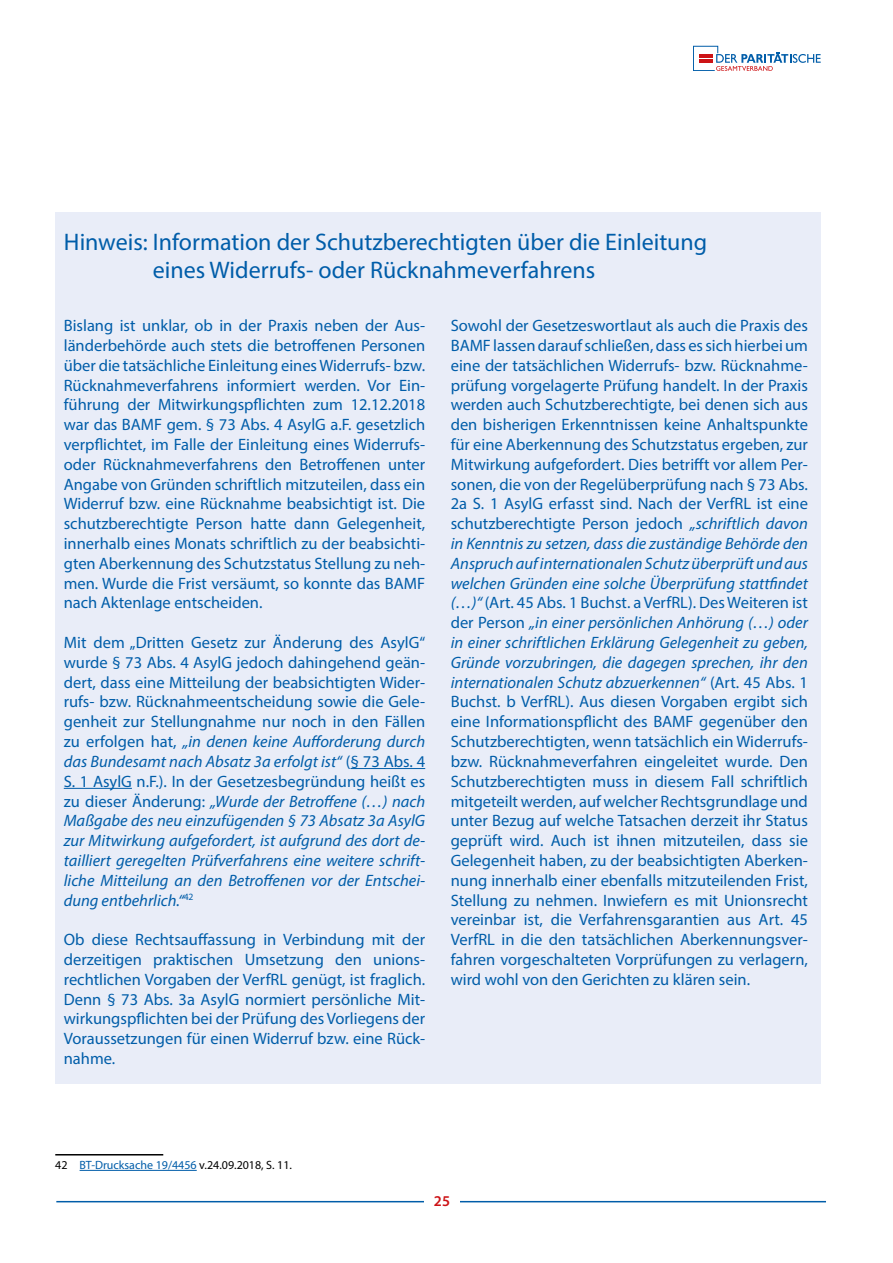
<style>
.page{position:relative;width:893px;height:1263px;background:#fff}
.page>*{position:absolute;margin:0;border:0;box-sizing:border-box;transform-origin:0 0}
.t1{font:24px/28.8px "Myriad Pro";color:#005da9}
.t2{font:16.5px/19.8px "Myriad Pro";color:#005da9;text-align:justify}
.t3{font:italic 16.5px/19.8px "Myriad Pro";color:#005da9;text-align:justify}
.t4{font:600 15px "Myriad Pro";color:#cd1316}
.t5{font:12px "Myriad Pro";color:#000}
.s1{font-style:normal}
.s2{font-style:italic}
.s3{color:#005da9}
</style>
<div class="page">
<hr style="left:56px;top:1201px;width:770px;height:1px;background:#005da9">
<div style="left:424px;top:1194px;width:36px;height:26px;background:#fff"></div>
<svg style="left:693px;top:46px;width:128px;height:25px"></svg>
<div style="left:55px;top:212px;width:766px;height:872px;background:#e9edf8"></div>
<hr style="left:350px;top:768px;width:75px;height:1px;background:#005da9">
<hr style="left:64px;top:788px;width:68px;height:1px;background:#005da9">
<hr style="left:55px;top:1154px;width:108px;height:1px;background:#000">
<hr style="left:80px;top:1170px;width:117px;height:1px;background:#005da9">
<h1 class="t1" style="left:153px;top:227px;width:556px;text-indent:-89px">Hinweis: Information der Schutzberechtigten über die Einleitung eines Widerrufs- oder Rücknahmeverfahrens</h1>
<p class="t2" style="left:64px;top:316px;width:363px">Bislang ist unklar, ob in der Praxis neben der Aus&shy;länderbehörde auch stets die betroffenen Personen über die tatsächliche Einleitung eines Widerrufs- bzw.<br>Rücknahmeverfahrens informiert werden. Vor Ein&shy;führung der Mitwirkungspflichten zum 12.12.2018 war das BAMF gem. § 73 Abs. 4 AsylG a.F. gesetzlich verpflichtet, im Falle der Einleitung eines Widerrufs&shy;oder Rücknahmeverfahrens den Betroffenen unter Angabe von Gründen schriftlich mitzuteilen, dass ein Widerruf bzw. eine Rücknahme beabsichtigt ist. Die schutzberechtigte Person hatte dann Gelegenheit, innerhalb eines Monats schriftlich zu der beabsichti&shy;gten Aberkennung des Schutzstatus Stellung zu neh&shy;men. Wurde die Frist versäumt, so konnte das BAMF nach Aktenlage entscheiden.</p>
<p class="t3" style="left:64px;top:632px;width:363px"><span class="s1">Mit dem „Dritten Gesetz zur Änderung des AsylG“ wurde § 73 Abs. 4 AsylG jedoch dahingehend geän&shy;dert, dass eine Mitteilung der beabsichtigten Wider&shy;rufs- bzw. Rücknahmeentscheidung sowie die Gele&shy;genheit zur Stellungnahme nur noch in den Fällen zu erfolgen hat,</span> „in denen keine Aufforderung durch das Bundesamt nach Absatz 3a erfolgt ist“ <span class="s1">(§ 73 Abs. 4<br>S. 1 AsylG n.F.). In der Gesetzesbegründung heißt es zu dieser Änderung:</span> „Wurde der Betroffene (…) nach Maßgabe des neu einzufügenden § 73 Absatz 3a AsylG zur Mitwirkung aufgefordert, ist aufgrund des dort de&shy;tailliert geregelten Prüfverfahrens eine weitere schrift&shy;liche Mitteilung an den Betroffenen vor der Entschei&shy;dung entbehrlich.“<sup>42</sup></p>
<p class="t2" style="left:64px;top:929px;width:363px">Ob diese Rechtsauffassung in Verbindung mit der derzeitigen praktischen Umsetzung den unions&shy;rechtlichen Vorgaben der VerfRL genügt, ist fraglich.<br>Denn § 73 Abs. 3a AsylG normiert persönliche Mit&shy;wirkungspflichten bei der Prüfung des Vorliegens der Voraussetzungen für einen Widerruf bzw. eine Rück&shy;nahme.</p>
<p class="t2" style="left:451px;top:316px;width:359px">Sowohl der Gesetzeswortlaut als auch die Praxis des BAMF lassen darauf schließen, dass es sich hierbei um eine der tatsächlichen Widerrufs- bzw. Rücknahme&shy;prüfung vorgelagerte Prüfung handelt. In der Praxis werden auch Schutzberechtigte, bei denen sich aus den bisherigen Erkenntnissen keine Anhaltspunkte für eine Aberkennung des Schutzstatus ergeben, zur Mitwirkung aufgefordert. Dies betrifft vor allem Per&shy;sonen, die von der Regelüberprüfung nach § 73 Abs.<br>2a S. 1 AsylG erfasst sind. Nach der VerfRL ist eine schutzberechtigte Person jedoch <span class="s2">„schriftlich davon in Kenntnis zu setzen, dass die zuständige Behörde den Anspruch auf internationalen Schutz überprüft und aus welchen Gründen eine solche Überprüfung stattfindet (…)“</span> (Art. 45 Abs. 1 Buchst. a VerfRL). Des Weiteren ist der Person <span class="s2">„in einer persönlichen Anhörung (…) oder in einer schriftlichen Erklärung Gelegenheit zu geben, Gründe vorzubringen, die dagegen sprechen, ihr den internationalen Schutz abzuerkennen“</span> (Art. 45 Abs. 1<br>Buchst. b VerfRL). Aus diesen Vorgaben ergibt sich eine Informationspflicht des BAMF gegenüber den Schutzberechtigten, wenn tatsächlich ein Widerrufs&shy;bzw. Rücknahmeverfahren eingeleitet wurde. Den Schutzberechtigten muss in diesem Fall schriftlich mitgeteilt werden, auf welcher Rechtsgrundlage und unter Bezug auf welche Tatsachen derzeit ihr Status geprüft wird. Auch ist ihnen mitzuteilen, dass sie Gelegenheit haben, zu der beabsichtigten Aberken&shy;nung innerhalb einer ebenfalls mitzuteilenden Frist, Stellung zu nehmen. Inwiefern es mit Unionsrecht vereinbar ist, die Verfahrensgarantien aus Art. 45<br>VerfRL in die den tatsächlichen Aberkennungsver&shy;fahren vorgeschalteten Vorprüfungen zu verlagern, wird wohl von den Gerichten zu klären sein.</p>
<p class="t5" style="left:55px;top:1158px;width:238px">42 <span class="s3">BT-Drucksache 19/4456</span> v.24.09.2018, S. 11.</p>
<p class="t4" style="left:434px;top:1191px;width:18px">25</p>
</div>
